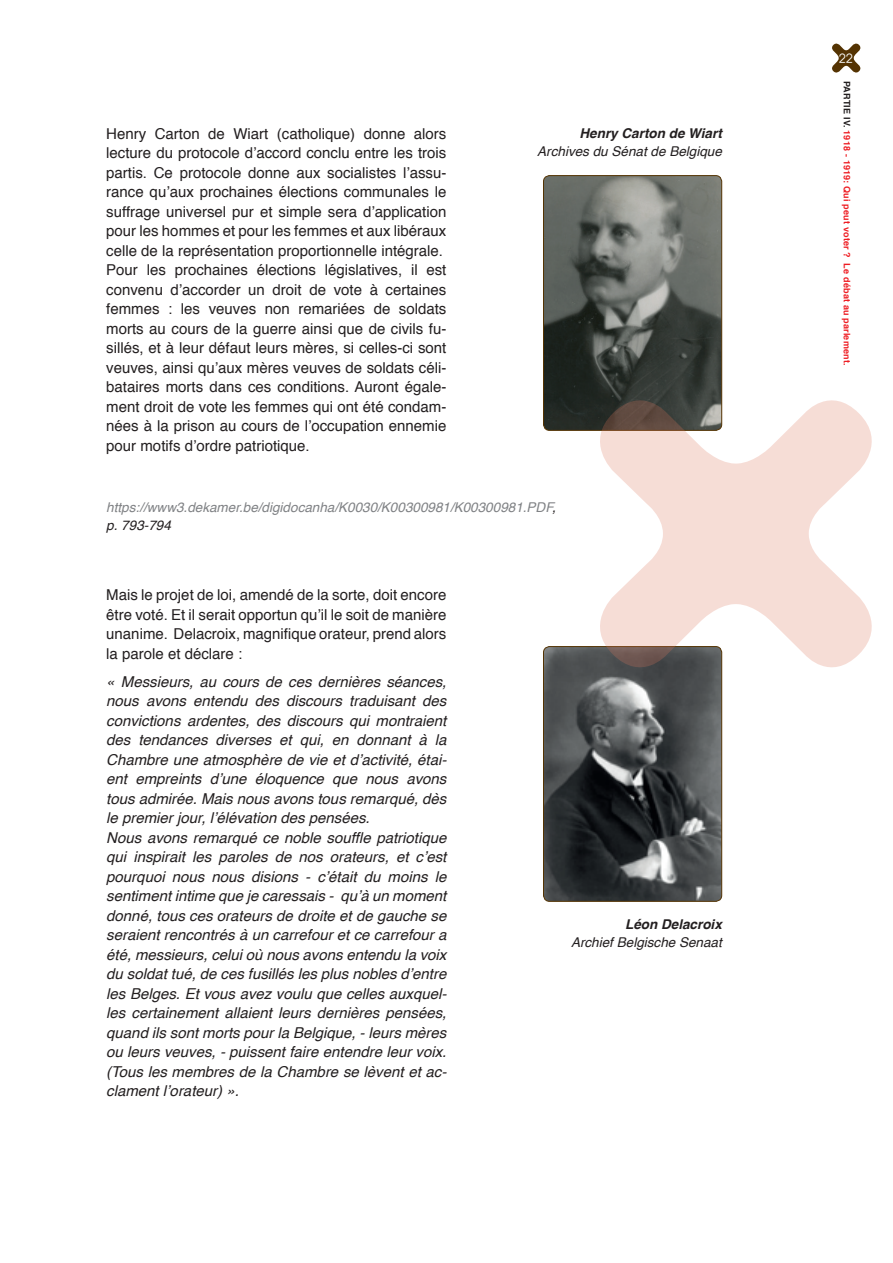
<style>
.page{position:relative;width:893px;height:1263px;background:#fff}
.page>*{position:absolute;margin:0;border:0;box-sizing:border-box;transform-origin:0 0}
.t1{font:italic 15px/19.5px "Helvetica";color:#231f20}
.t2{font:15px/19.5px "Helvetica";color:#231f20}
.t3{font:italic 13.5px/18px "Helvetica";color:#808285}
.t4{font:italic 13.5px "Helvetica";color:#231f20}
.t5{font:italic 700 13.5px "Helvetica";color:#231f20}
.t6{font:12px "Abeatby Kai";color:#fff}
.t7{font:700 9px "Helvetica";letter-spacing:.02em;color:#ee1d23}
.s1{color:#231f20}
</style>
<div class="page">
<svg style="left:832px;top:43px;width:29px;height:30px"></svg>
<img style="left:543px;top:176px;width:179px;height:253px">
<div style="left:543px;top:175px;width:179px;height:256px;border:1px solid #543302;border-radius:6px"></div>
<img style="left:543px;top:646px;width:179px;height:255px">
<div style="left:543px;top:646px;width:179px;height:255px;border:1px solid #543302;border-radius:6px"></div>
<svg style="left:598px;top:399px;width:274px;height:270px;fill:#f6ddd6"></svg>
<p class="t2" style="left:106px;top:124px;width:342px">Henry Carton de Wiart (catholique) donne alors lecture du protocole d’accord conclu entre les trois partis. Ce protocole donne aux socialistes l’assu&shy;rance qu’aux prochaines élections communales le suffrage universel pur et simple sera d’application pour les hommes et pour les femmes et aux libéraux celle de la représentation proportionnelle intégrale.<br>Pour les prochaines élections législatives, il est convenu d’accorder un droit de vote à certaines femmes : les veuves non remariées de soldats morts au cours de la guerre ainsi que de civils fu&shy;sillés, et à leur défaut leurs mères, si celles-ci sont veuves, ainsi qu’aux mères veuves de soldats céli&shy;bataires morts dans ces conditions. Auront égale&shy;ment droit de vote les femmes qui ont été condam&shy;nées à la prison au cours de l’occupation ennemie pour motifs d’ordre patriotique.</p>
<p class="t5" style="left:579px;top:122px;width:144px">Henry Carton de Wiart</p>
<p class="t4" style="left:537px;top:140px;width:186px">Archives du Sénat de Belgique</p>
<p class="t3" style="left:106px;top:498px;width:451px">https://www3.dekamer.be/digidocanha/K0030/K00300981/K00300981.PDF<span class="s1">, p. 793-794</span></p>
<p class="t2" style="left:106px;top:586px;width:342px;text-align:justify">Mais le projet de loi, amendé de la sorte, doit encore être voté. Et il serait opportun qu’il le soit de manière unanime. Delacroix, magnifique orateur, prend alors la parole et déclare :</p>
<p class="t1" style="left:106px;top:672px;width:342px">« Messieurs, au cours de ces dernières séances, nous avons entendu des discours traduisant des convictions ardentes, des discours qui montraient des tendances diverses et qui, en donnant à la Chambre une atmosphère de vie et d’activité, étai&shy;ent empreints d’une éloquence que nous avons tous admirée. Mais nous avons tous remarqué, dès le premier jour, l’élévation des pensées.<br>Nous avons remarqué ce noble souffle patriotique qui inspirait les paroles de nos orateurs, et c’est pourquoi nous nous disions - c’était du moins le sentiment intime que je caressais - qu’à un moment donné, tous ces orateurs de droite et de gauche se seraient rencontrés à un carrefour et ce carrefour a été, messieurs, celui où nous avons entendu la voix du soldat tué, de ces fusillés les plus nobles d’entre les Belges. Et vous avez voulu que celles auxquel&shy;les certainement allaient leurs dernières pensées, quand ils sont morts pour la Belgique, - leurs mères ou leurs veuves, - puissent faire entendre leur voix. (Tous les membres de la Chambre se lèvent et ac&shy;clament l’orateur) ».</p>
<p class="t5" style="left:625px;top:913px;width:98px">Léon Delacroix</p>
<p class="t4" style="left:571px;top:931px;width:152px">Archief Belgische Senaat</p>
<p class="t6" style="left:839px;top:53px;width:15px">22</p>
<p class="t7" style="left:854px;top:81px;width:286px;rotate:90deg"><span class="s1">PARTIE IV.</span> 1918 - 1919: Qui peut voter ? Le débat au parlement.</p>
</div>
